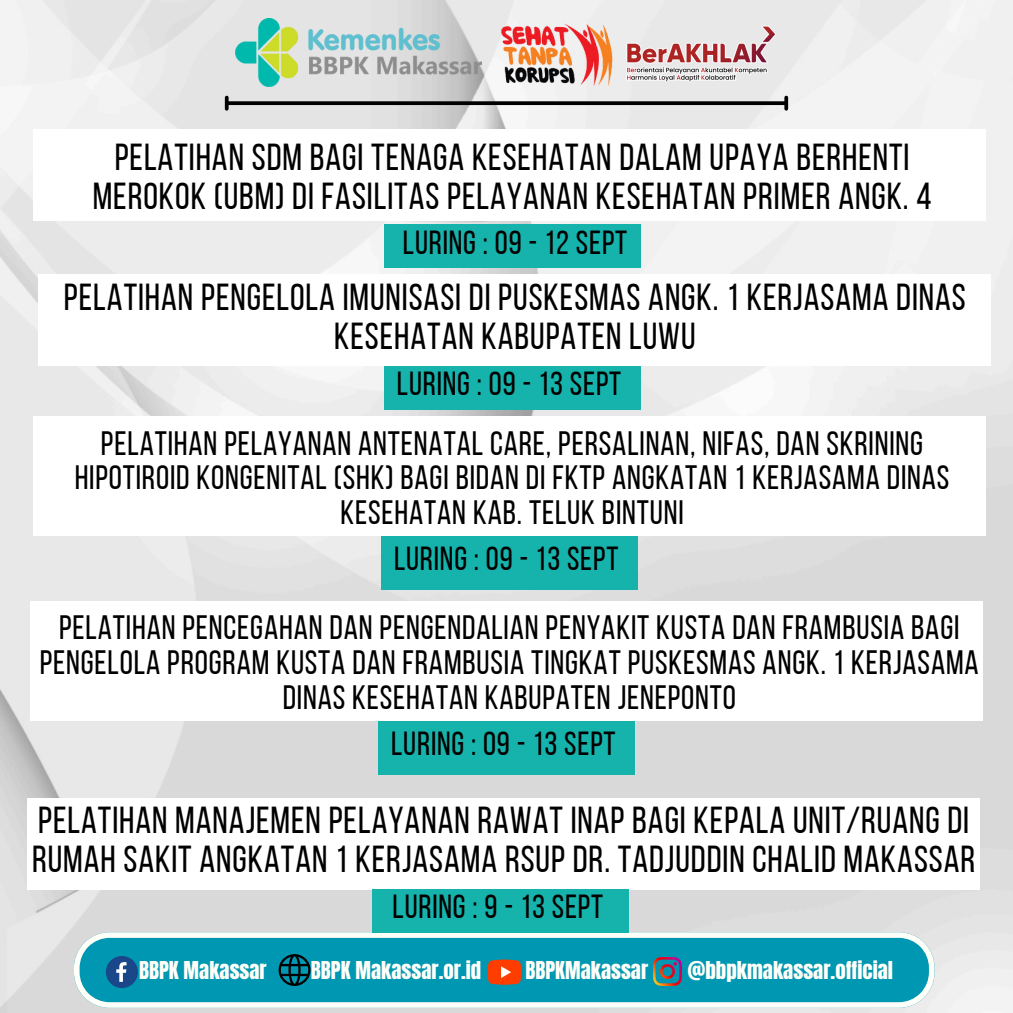
<style>
.page{position:relative;width:1013px;height:1013px;background:#fff}
.page>*{position:absolute;margin:0;border:0;box-sizing:border-box;transform-origin:0 0}
.t1{font:37.5px/38.5px "Bebas Neue";letter-spacing:.025em;color:#000;text-align:center}
.t2{font:33.75px/34.8px "Bebas Neue";letter-spacing:.025em;color:#000;text-align:center}
.t3{font:33.38px "Bebas Neue";letter-spacing:.025em;color:#000}
.t4{font:20.88px "Anton";color:#fefff8}
</style>
<div class="page">
<img style="left:0;top:0;width:1012px;height:1012px">
<svg style="left:74px;top:932px;width:860px;height:75px;background:#2aa8bd"></svg>
<svg style="left:106px;top:956px;width:32px;height:32px"></svg>
<svg style="left:278px;top:954px;width:32px;height:31px"></svg>
<svg style="left:487px;top:959px;width:34px;height:25px"></svg>
<img style="left:654px;top:957px;width:27px;height:28px">
<img style="left:623px;top:21px;width:154px;height:68px">
<img style="left:498px;top:21px;width:119px;height:68px">
<img style="left:236px;top:19px;width:245px;height:67px">
<svg style="left:228px;top:101px;width:556px;height:4px;background:#101010"></svg>
<svg style="left:225px;top:98px;width:3px;height:11px"></svg>
<svg style="left:784px;top:98px;width:4px;height:11px"></svg>
<div style="left:33px;top:129px;width:952px;height:91px;background:#fff"></div>
<div style="left:384px;top:224px;width:256px;height:43px;background:#16b3ac"></div>
<div style="left:39px;top:275px;width:952px;height:91px;background:#fff"></div>
<div style="left:384px;top:366px;width:256px;height:43px;background:#16b3ac"></div>
<div style="left:33px;top:416px;width:952px;height:120px;background:#fff"></div>
<div style="left:381px;top:536px;width:256px;height:54px;background:#16b3ac"></div>
<div style="left:30px;top:601px;width:952px;height:119px;background:#fff"></div>
<div style="left:378px;top:720px;width:256px;height:54px;background:#16b3ac"></div>
<div style="left:28px;top:798px;width:951px;height:91px;background:#fff"></div>
<div style="left:373px;top:889px;width:256px;height:43px;background:#16b3ac"></div>
<h2 class="t1" style="left:93px;top:142px;width:840px">PELATIHAN SDM BAGI TENAGA KESEHATAN DALAM UPAYA BERHENTI<br>MEROKOK (UBM) DI FASILITAS PELAYANAN KESEHATAN PRIMER ANGK. 4</h2>
<h1 class="t3" style="left:403px;top:229px;width:226px">LURING : 09 - 12 SEPT</h1>
<h2 class="t1" style="left:64px;top:281px;width:903px">PELATIHAN PENGELOLA IMUNISASI DI PUSKESMAS ANGK. 1 KERJASAMA DINAS<br>KESEHATAN KABUPATEN LUWU</h2>
<h2 class="t3" style="left:397px;top:369px;width:226px">LURING : 09 - 13 SEPT</h2>
<h2 class="t2" style="left:75px;top:429px;width:876px">PELATIHAN PELAYANAN ANTENATAL CARE, PERSALINAN, NIFAS, DAN SKRINING<br>HIPOTIROID KONGENITAL (SHK) BAGI BIDAN DI FKTP ANGKATAN 1 KERJASAMA DINAS<br>KESEHATAN KAB. TELUK BINTUNI</h2>
<h2 class="t3" style="left:394px;top:545px;width:226px">LURING : 09 - 13 SEPT</h2>
<h2 class="t2" style="left:40px;top:613px;width:940px">PELATIHAN PENCEGAHAN DAN PENGENDALIAN PENYAKIT KUSTA DAN FRAMBUSIA BAGI<br>PENGELOLA PROGRAM KUSTA DAN FRAMBUSIA TINGKAT PUSKESMAS ANGK. 1 KERJASAMA<br>DINAS KESEHATAN KABUPATEN JENEPONTO</h2>
<h1 class="t3" style="left:391px;top:729px;width:226px">LURING : 09 - 13 SEPT</h1>
<h2 class="t1" style="left:32px;top:804px;width:944px;text-align:left">PELATIHAN MANAJEMEN PELAYANAN RAWAT INAP BAGI KEPALA UNIT/RUANG DI<br>RUMAH SAKIT ANGKATAN 1 KERJASAMA RSUP DR. TADJUDDIN CHALID MAKASSAR</h2>
<p class="t3" style="left:392px;top:892px;width:212px">LURING : 9 - 13 SEPT</p>
<p class="t4" style="left:139px;top:955px;width:129px">BBPK Makassar</p>
<p class="t4" style="left:311px;top:955px;width:172px">BBPK Makassar.or.id</p>
<p class="t4" style="left:525px;top:955px;width:124px">BBPKMakassar</p>
<p class="t4" style="left:687px;top:955px;width:207px">@bbpkmakassar.official</p>
</div>
